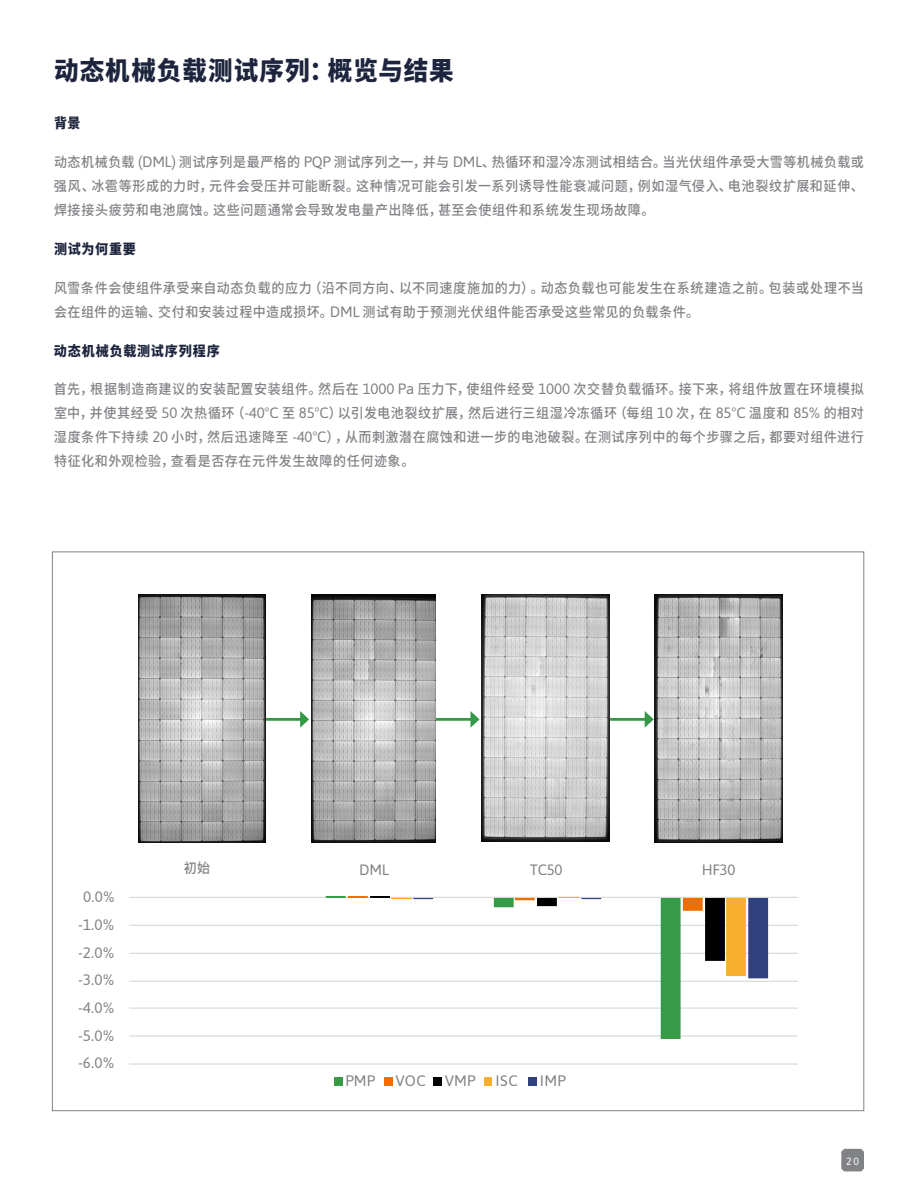
<style>
.page{position:relative;width:918px;height:1188px;background:#fff}
.page>*{position:absolute;margin:0;border:0;box-sizing:border-box;transform-origin:0 0}
.t1{font:900 25.95px "Noto Sans CJ Ksc";letter-spacing:.045em;color:#1d243d;scale:.95 1}
.t2{font:15.15px "Asap";letter-spacing:.005em;color:#808285}
.t3{font:15px "Asap";letter-spacing:-.02em;color:#808285}
.t4{font:500 13.8px/24px "Noto Sans CJ Ksc";letter-spacing:.04em;color:#808285;text-align:justify;scale:.95 1}
.t5{font:900 13.8px "Noto Sans CJ Ksc";letter-spacing:.06em;color:#1d243d;scale:.95 1}
.t6{font:10.5px "Asap";color:#fff}
.s1{font-family:"Asap";font-weight:400;font-size:15px}
</style>
<div class="page">
<svg style="left:841px;top:1149px;width:23px;height:22px"></svg>
<hr style="left:610px;top:718px;width:37px;height:3px;background:#349946">
<svg style="left:645px;top:711px;width:9px;height:17px"></svg>
<hr style="left:436px;top:718px;width:37px;height:3px;background:#349946">
<svg style="left:471px;top:711px;width:8px;height:16px"></svg>
<hr style="left:266px;top:718px;width:37px;height:3px;background:#349946">
<svg style="left:300px;top:711px;width:9px;height:17px"></svg>
<img style="left:138px;top:594px;width:128px;height:249px">
<img style="left:311px;top:595px;width:125px;height:247px">
<img style="left:481px;top:594px;width:128px;height:248px">
<img style="left:655px;top:594px;width:127px;height:248px">
<hr style="left:129px;top:1063px;width:669px;height:2px;background:#d9d9d9">
<hr style="left:129px;top:1035px;width:669px;height:2px;background:#d9d9d9">
<hr style="left:129px;top:1008px;width:669px;height:1px;background:#d9d9d9">
<hr style="left:129px;top:981px;width:669px;height:1px;background:#d9d9d9">
<hr style="left:129px;top:953px;width:669px;height:1px;background:#d9d9d9">
<hr style="left:129px;top:925px;width:669px;height:1px;background:#d9d9d9">
<hr style="left:129px;top:897px;width:669px;height:1px;background:#d9d9d9">
<svg style="left:326px;top:897px;width:355px;height:142px"></svg>
<svg style="left:348px;top:897px;width:420px;height:81px"></svg>
<div style="left:334px;top:1077px;width:8px;height:9px;background:#369b47"></div>
<div style="left:384px;top:1077px;width:8px;height:9px;background:#ed6f03"></div>
<div style="left:433px;top:1077px;width:8px;height:9px;background:#000"></div>
<div style="left:485px;top:1077px;width:7px;height:9px;background:#f8af30"></div>
<div style="left:529px;top:1077px;width:8px;height:9px;background:#30417f"></div>
<h1 class="t1" style="left:54px;top:55px;width:422px">动态机械负载测试序列：概览与结果</h1>
<p class="t5" style="left:54px;top:115px;width:29px">背景</p>
<p class="t4" style="left:54px;top:150px;width:854px">动态机械负载 <span class="s1">(DML)</span> 测试序列是最严格的 <span class="s1">PQP</span> 测试序列之一，并与 <span class="s1">DML</span>、热循环和湿冷冻测试相结合。当光伏组件承受大雪等机械负载或强风、冰雹等形成的力时，元件会受压并可能断裂。这种情况可能会引发一系列诱导性能衰减问题，例如湿气侵入、电池裂纹扩展和延伸、焊接接头疲劳和电池腐蚀。这些问题通常会导致发电量产出降低，甚至会使组件和系统发生现场故障。</p>
<p class="t5" style="left:54px;top:241px;width:88px">测试为何重要</p>
<p class="t4" style="left:54px;top:276px;width:854px">风雪条件会使组件承受来自动态负载的应力（沿不同方向、以不同速度施加的力）。动态负载也可能发生在系统建造之前。包装或处理不当会在组件的运输、交付和安装过程中造成损坏。<span class="s1">DML</span> 测试有助于预测光伏组件能否承受这些常见的负载条件。</p>
<p class="t5" style="left:54px;top:343px;width:176px">动态机械负载测试序列程序</p>
<p class="t4" style="left:54px;top:377px;width:854px">首先，根据制造商建议的安装配置安装组件。然后在 <span class="s1">1000 Pa</span> 压力下，使组件经受 <span class="s1">1000</span> 次交替负载循环。接下来，将组件放置在环境模拟室中，并使其经受 <span class="s1">50</span> 次热循环（<span class="s1">-40°C</span> 至 <span class="s1">85°C</span>）以引发电池裂纹扩展，然后进行三组湿冷冻循环（每组 <span class="s1">10</span> 次，在 <span class="s1">85°C</span> 温度和 <span class="s1">85%</span> 的相对湿度条件下持续 <span class="s1">20</span> 小时，然后迅速降至 <span class="s1">-40°C</span>），从而刺激潜在腐蚀和进一步的电池破裂。在测试序列中的每个步骤之后，都要对组件进行特征化和外观检验，查看是否存在元件发生故障的任何迹象。</p>
<p class="t2" style="left:83px;top:887px;width:33px">0.0%</p>
<p class="t2" style="left:78px;top:914px;width:38px">-1.0%</p>
<p class="t2" style="left:78px;top:942px;width:38px">-2.0%</p>
<p class="t2" style="left:78px;top:970px;width:38px">-3.0%</p>
<p class="t2" style="left:78px;top:997px;width:38px">-4.0%</p>
<p class="t2" style="left:78px;top:1025px;width:38px">-5.0%</p>
<p class="t2" style="left:78px;top:1053px;width:38px">-6.0%</p>
<p class="t4" style="left:184px;top:856px;width:29px">初始</p>
<p class="t3" style="left:359px;top:859px;width:31px">DML</p>
<p class="t3" style="left:530px;top:859px;width:34px">TC50</p>
<p class="t3" style="left:702px;top:859px;width:35px">HF30</p>
<p class="t2" style="left:346px;top:1071px;width:31px">PMP</p>
<p class="t2" style="left:395px;top:1071px;width:32px">VOC</p>
<p class="t2" style="left:445px;top:1071px;width:32px">VMP</p>
<p class="t2" style="left:496px;top:1071px;width:24px">ISC</p>
<p class="t2" style="left:540px;top:1071px;width:28px">IMP</p>
<p class="t6" style="left:846px;top:1154px;width:15px">20</p>
</div>
